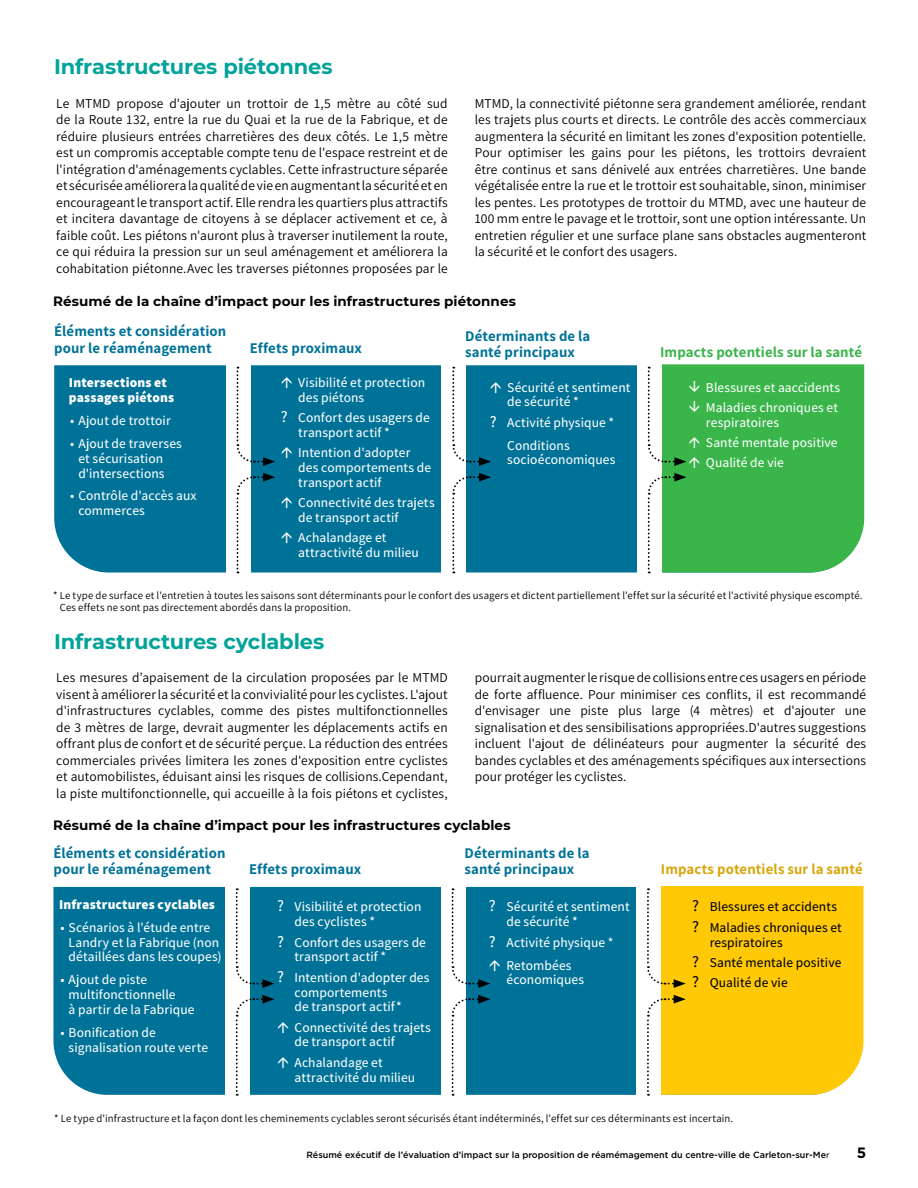
<style>
.page{position:relative;width:918px;height:1188px;background:#fff}
.page>*{position:absolute;margin:0;border:0;box-sizing:border-box;transform-origin:0 0}
.t1{font:700 21px "Montserrat";letter-spacing:-.005em;color:#00a39a}
.t2{font:700 15px "Gotham HTF";color:#000}
.t3{font:700 14.85px/16.2px "Assistant";letter-spacing:.005em;color:#007298}
.t4{font:700 14.85px "Assistant";letter-spacing:.005em;color:#39b54a}
.t5{font:700 14.85px "Assistant";letter-spacing:.005em;color:#d8a70d}
.t6{font:13.5px/16.5px "Assistant";letter-spacing:.005em;color:#000;text-align:justify}
.t7{font:500 13.5px/14.9px "Assistant";letter-spacing:.005em;color:#fff}
.t8{font:700 13.5px "Montserrat";letter-spacing:.005em;color:#000}
.t9{font:500 13.5px/20.2px "Assistant";letter-spacing:.005em;color:#000}
.t10{font:800 13.5px/14.9px "Assistant";letter-spacing:.01em;color:#fff}
.t11{font:10.8px/12.1px "Assistant";letter-spacing:.015em;color:#000}
.t12{font:500 9px "Gotham HTF";color:#000}
.s1{font-size:16.2px}
.s2{font-weight:400}
</style>
<div class="page">
<div style="left:54px;top:365px;width:583px;height:208px;background:#007298"></div>
<div style="left:226px;top:364px;width:24px;height:210px;background:#fff"></div>
<svg style="left:236px;top:367px;width:39px;height:99px"></svg>
<svg style="left:236px;top:473px;width:39px;height:100px"></svg>
<div style="left:442px;top:364px;width:24px;height:210px;background:#fff"></div>
<svg style="left:452px;top:473px;width:39px;height:100px"></svg>
<div style="left:53px;top:887px;width:583px;height:208px;background:#007298"></div>
<div style="left:225px;top:886px;width:24px;height:210px;background:#fff"></div>
<svg style="left:235px;top:888px;width:39px;height:100px"></svg>
<div style="left:441px;top:886px;width:24px;height:210px;background:#fff"></div>
<svg style="left:451px;top:995px;width:39px;height:101px"></svg>
<svg style="left:647px;top:886px;width:216px;height:210px;background:#fdcc1a"></svg>
<svg style="left:282px;top:377px;width:10px;height:11px"></svg>
<svg style="left:282px;top:447px;width:10px;height:11px"></svg>
<svg style="left:282px;top:497px;width:10px;height:11px"></svg>
<svg style="left:282px;top:532px;width:10px;height:12px"></svg>
<svg style="left:452px;top:367px;width:49px;height:99px"></svg>
<svg style="left:647px;top:364px;width:217px;height:209px;background:#48b958"></svg>
<svg style="left:235px;top:995px;width:53px;height:101px"></svg>
<svg style="left:451px;top:888px;width:49px;height:100px"></svg>
<h1 class="t1" style="left:54px;top:52px;width:280px">Infrastructures piétonnes</h1>
<p class="t6" style="left:56px;top:94px;width:393px">Le MTMD propose d'ajouter un trottoir de 1,5 mètre au côté sud de la Route 132, entre la rue du Quai et la rue de la Fabrique, et de réduire plusieurs entrées charretières des deux côtés. Le 1,5 mètre est un compromis acceptable compte tenu de l'espace restreint et de l'intégration d'aménagements cyclables. Cette infrastructure séparée et sécurisée améliorera la qualité de vie en augmentant la sécurité et en encourageant le transport actif. Elle rendra les quartiers plus attractifs et incitera davantage de citoyens à se déplacer activement et ce, à faible coût. Les piétons n'auront plus à traverser inutilement la route, ce qui réduira la pression sur un seul aménagement et améliorera la cohabitation piétonne.Avec les traverses piétonnes proposées par le</p>
<p class="t6" style="left:475px;top:94px;width:393px">MTMD, la connectivité piétonne sera grandement améliorée, rendant les trajets plus courts et directs. Le contrôle des accès commerciaux augmentera la sécurité en limitant les zones d'exposition potentielle.<br>Pour optimiser les gains pour les piétons, les trottoirs devraient être continus et sans dénivelé aux entrées charretières. Une bande végétalisée entre la rue et le trottoir est souhaitable, sinon, minimiser les pentes. Les prototypes de trottoir du MTMD, avec une hauteur de 100 mm entre le pavage et le trottoir, sont une option intéressante. Un entretien régulier et une surface plane sans obstacles augmenteront la sécurité et le confort des usagers.</p>
<p class="t8" style="left:53px;top:291px;width:464px">Résumé de la chaîne d’impact pour les infrastructures piétonnes</p>
<p class="t3" style="left:54px;top:323px;width:174px">Éléments et considération pour le réaménagement</p>
<p class="t10" style="left:69px;top:374px;width:107px">Intersections et passages piétons</p>
<p class="t7" style="left:70px;top:412px;width:102px">• Ajout de trottoir</p>
<p class="t7" style="left:78px;top:435px;width:105px;text-indent:-8px">• Ajout de traverses et sécurisation d'intersections</p>
<p class="t7" style="left:78px;top:488px;width:120px;text-indent:-8px">• Contrôle d'accès aux commerces</p>
<p class="t3" style="left:250px;top:339px;width:114px">Effets proximaux</p>
<p class="t7" style="left:298px;top:374px;width:128px">Visibilité et protection des piétons</p>
<p class="t7" style="left:298px;top:410px;width:133px;text-indent:-18px"><span class="s1">?</span> Confort des usagers de transport actif *</p>
<p class="t7" style="left:298px;top:445px;width:135px">Intention d'adopter des comportements de transport actif</p>
<p class="t7" style="left:298px;top:495px;width:138px">Connectivité des trajets de transport actif</p>
<p class="t7" style="left:298px;top:530px;width:122px">Achalandage et attractivité du milieu</p>
<p class="t3" style="left:465px;top:327px;width:127px">Déterminants de la santé principaux</p>
<p class="t7" style="left:507px;top:379px;width:125px">Sécurité et sentiment de sécurité *</p>
<p class="t7" style="left:507px;top:410px;width:109px;line-height:23px;text-indent:-18px"><span class="s1">?</span> Activité physique *<br>Conditions</p>
<p class="t7" style="left:507px;top:452px;width:110px">socioéconomiques</p>
<p class="t4" style="left:660px;top:342px;width:203px">Impacts potentiels sur la santé</p>
<p class="t7" style="left:706px;top:376px;width:136px;line-height:20.2px">Blessures et aaccidents<br>Maladies chroniques et</p>
<p class="t7" style="left:706px;top:411px;width:133px;line-height:20.2px">respiratoires<br>Santé mentale positive<br>Qualité de vie</p>
<p class="t11" style="left:60px;top:588px;width:804px;text-indent:-6px">* Le type de surface et l'entretien à toutes les saisons sont déterminants pour le confort des usagers et dictent partiellement l'effet sur la sécurité et l'activité physique escompté.<br>Ces effets ne sont pas directement abordés dans la proposition.</p>
<h1 class="t1" style="left:54px;top:626px;width:272px">Infrastructures cyclables</h1>
<p class="t6" style="left:56px;top:669px;width:393px">Les mesures d’apaisement de la circulation proposées par le MTMD visent à améliorer la sécurité et la convivialité pour les cyclistes. L'ajout d'infrastructures cyclables, comme des pistes multifonctionnelles de 3 mètres de large, devrait augmenter les déplacements actifs en offrant plus de confort et de sécurité perçue. La réduction des entrées commerciales privées limitera les zones d'exposition entre cyclistes et automobilistes, éduisant ainsi les risques de collisions.Cependant, la piste multifonctionnelle, qui accueille à la fois piétons et cyclistes,</p>
<p class="t6" style="left:475px;top:669px;width:393px">pourrait augmenter le risque de collisions entre ces usagers en période de forte affluence. Pour minimiser ces conflits, il est recommandé d'envisager une piste plus large (4 mètres) et d'ajouter une signalisation et des sensibilisations appropriées.D'autres suggestions incluent l'ajout de délinéateurs pour augmenter la sécurité des bandes cyclables et des aménagements spécifiques aux intersections pour protéger les cyclistes.</p>
<p class="t8" style="left:53px;top:815px;width:459px">Résumé de la chaîne d’impact pour les infrastructures cyclables</p>
<p class="t3" style="left:53px;top:844px;width:174px">Éléments et considération pour le réaménagement</p>
<p class="t10" style="left:59px;top:896px;width:157px">Infrastructures cyclables</p>
<p class="t7" style="left:69px;top:919px;width:155px;text-indent:-8px">• Scénarios à l'étude entre<br>Landry et la Fabrique (non détaillées dans les coupes)</p>
<p class="t7" style="left:69px;top:972px;width:128px;text-indent:-8px">• Ajout de piste multifonctionnelle<br>à partir de la Fabrique</p>
<p class="t7" style="left:69px;top:1024px;width:141px;text-indent:-8px">• Bonification de signalisation route verte</p>
<p class="t3" style="left:249px;top:860px;width:114px">Effets proximaux</p>
<p class="t7" style="left:295px;top:899px;width:128px;text-indent:-18px"><span class="s1">?</span> Visibilité et protection des cyclistes *</p>
<p class="t7" style="left:295px;top:934px;width:133px;text-indent:-18px"><span class="s1">?</span> Confort des usagers de transport actif *</p>
<p class="t7" style="left:295px;top:969px;width:137px;text-indent:-18px"><span class="s1">?</span> Intention d'adopter des comportements<br>de transport actif*</p>
<p class="t7" style="left:295px;top:1019px;width:138px">Connectivité des trajets de transport actif</p>
<p class="t7" style="left:295px;top:1054px;width:122px">Achalandage et attractivité du milieu</p>
<p class="t3" style="left:465px;top:844px;width:127px">Déterminants de la santé principaux</p>
<p class="t7" style="left:506px;top:899px;width:125px;text-indent:-18px"><span class="s1">?</span> Sécurité et sentiment de sécurité *</p>
<p class="t7" style="left:506px;top:930px;width:109px;line-height:23px;text-indent:-18px"><span class="s1">?</span> Activité physique *<br>Retombées</p>
<p class="t7" style="left:506px;top:972px;width:79px">économiques</p>
<p class="t5" style="left:661px;top:859px;width:203px">Impacts potentiels sur la santé</p>
<p class="t9" style="left:692px;top:896px;width:151px"><span class="s1">?</span> Blessures et accidents <span class="s1">?</span> Maladies chroniques et</p>
<p class="t9" style="left:692px;top:931px;width:151px;text-indent:18px">respiratoires<br><span class="s1">?</span> Santé mentale positive <span class="s1">?</span> Qualité de vie</p>
<p class="t11" style="left:54px;top:1112px;width:681px">* Le type d'infrastructure et la façon dont les cheminements cyclables seront sécurisés étant indéterminés, l'effet sur ces déterminants est incertain.</p>
<p class="t12" style="left:306px;top:1149px;width:525px">Résumé exécutif de l’évaluation d’impact sur la proposition de réamémagement du centre-ville de Carleton-sur-Me<span class="s2">r</span></p>
<p class="t2" style="left:857px;top:1144px;width:11px">5</p>
</div>
